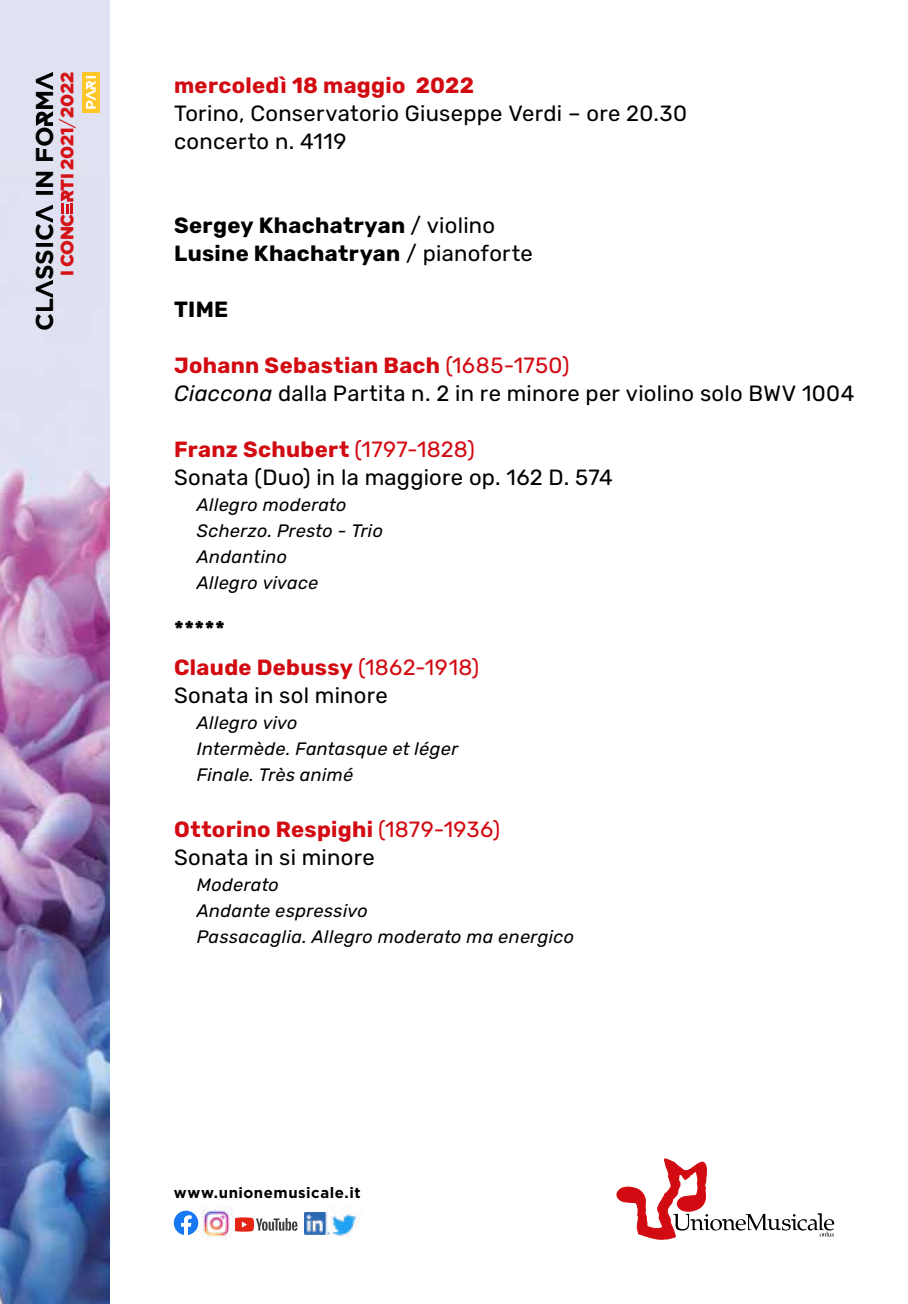
<style>
.page{position:relative;width:908px;height:1304px;background:#fff}
.page>*{position:absolute;margin:0;border:0;box-sizing:border-box;transform-origin:0 0}
.t1{font:700 24.4px "Gotham";color:#000}
.t2{font:22px/28px "Rubik";letter-spacing:.01em;color:#000}
.t3{font:700 22px/38px "Rubik";letter-spacing:.015em;color:#d20a11}
.t4{font:700 22px/28px "Rubik";letter-spacing:.015em;color:#000}
.t5{font:italic 18px/26px "Rubik";letter-spacing:.02em;color:#000}
.t6{font:900 18px "Gotham";letter-spacing:-.01em;color:#d51317}
.t7{font:700 15px "Gotham";letter-spacing:.035em;color:#000}
.s1{font-weight:400}
.s2{font-weight:700;color:#d20a11}
.s3{color:#d20a11}
.s4{font-style:italic}
.s5{color:#000}
.s6{font-weight:400;color:#000}
</style>
<div class="page">
<img style="left:332px;top:1206px;width:28px;height:30px">
<svg style="left:235px;top:1217px;width:62px;height:15px"></svg>
<svg style="left:174px;top:1211px;width:24px;height:24px"></svg>
<img style="left:201px;top:1207px;width:32px;height:32px">
<img style="left:304px;top:1213px;width:25px;height:22px">
<svg style="left:616px;top:1158px;width:217px;height:82px"></svg>
<img style="left:0;top:0;width:109px;height:1304px">
<svg style="left:36px;top:280px;width:17px;height:18px"></svg>
<svg style="left:36px;top:205px;width:17px;height:18px"></svg>
<svg style="left:36px;top:111px;width:17px;height:15px"></svg>
<svg style="left:36px;top:72px;width:17px;height:18px"></svg>
<svg style="left:61px;top:190px;width:12px;height:23px"></svg>
<div style="left:82px;top:72px;width:17px;height:41px;background:#ffc629"></div>
<svg style="left:86px;top:76px;width:10px;height:33px"></svg>
<p class="t6" style="left:55px;top:190px;width:120px;rotate:-90deg">TI 2021<span class="s1">/</span>2022</p>
<p class="t1" style="left:28px;top:331px;width:242px;rotate:-90deg">CL SSIC IN FO M</p>
<p class="t6" style="left:55px;top:276px;width:64px;rotate:-90deg">I CONC</p>
<p class="t3" style="left:174px;top:67px;width:301px">mercoledì 18 maggio 2022</p>
<p class="t2" style="left:174px;top:100px;width:514px">Torino, Conservatorio Giuseppe Verdi – ore 20.30 concerto n. 4119</p>
<p class="t4" style="left:174px;top:212px;width:360px">Sergey Khachatryan <span class="s1">/ violino<br></span>Lusine Khachatryan <span class="s1">/ pianoforte</span></p>
<p class="t4" style="left:174px;top:296px;width:56px">TIME</p>
<p class="t2" style="left:174px;top:352px;width:681px"><span class="s2">Johann Sebastian Bach</span> <span class="s3">(1685-1750)<br></span><span class="s4">Ciaccona</span> dalla Partita n. 2 in re minore per violino solo BWV 1004</p>
<p class="t2" style="left:174px;top:436px;width:440px"><span class="s2">Franz Schubert</span> <span class="s3">(1797-1828)<br></span>Sonata (Duo) in la maggiore op. 162 D. 574</p>
<p class="t5" style="left:197px;top:492px;width:188px">Allegro moderato<br>Scherzo. Presto - Trio<br>Andantino<br>Allegro vivace</p>
<p class="t3" style="left:174px;top:611px;width:306px"><span class="s5">*****<br></span>Claude Debussy <span class="s1">(1862-1918)</span></p>
<p class="t2" style="left:174px;top:682px;width:215px">Sonata in sol minore</p>
<p class="t5" style="left:197px;top:710px;width:263px">Allegro vivo<br>Intermède. Fantasque et léger<br>Finale. Très animé</p>
<p class="t3" style="left:174px;top:816px;width:327px;line-height:28px">Ottorino Respighi <span class="s1">(1879-1936)<br></span><span class="s6">Sonata in si minore</span></p>
<p class="t5" style="left:197px;top:872px;width:379px">Moderato<br>Andante espressivo<br>Passacaglia. Allegro moderato ma energico</p>
<p class="t7" style="left:174px;top:1182px;width:188px">www.unionemusicale.it</p>
</div>
